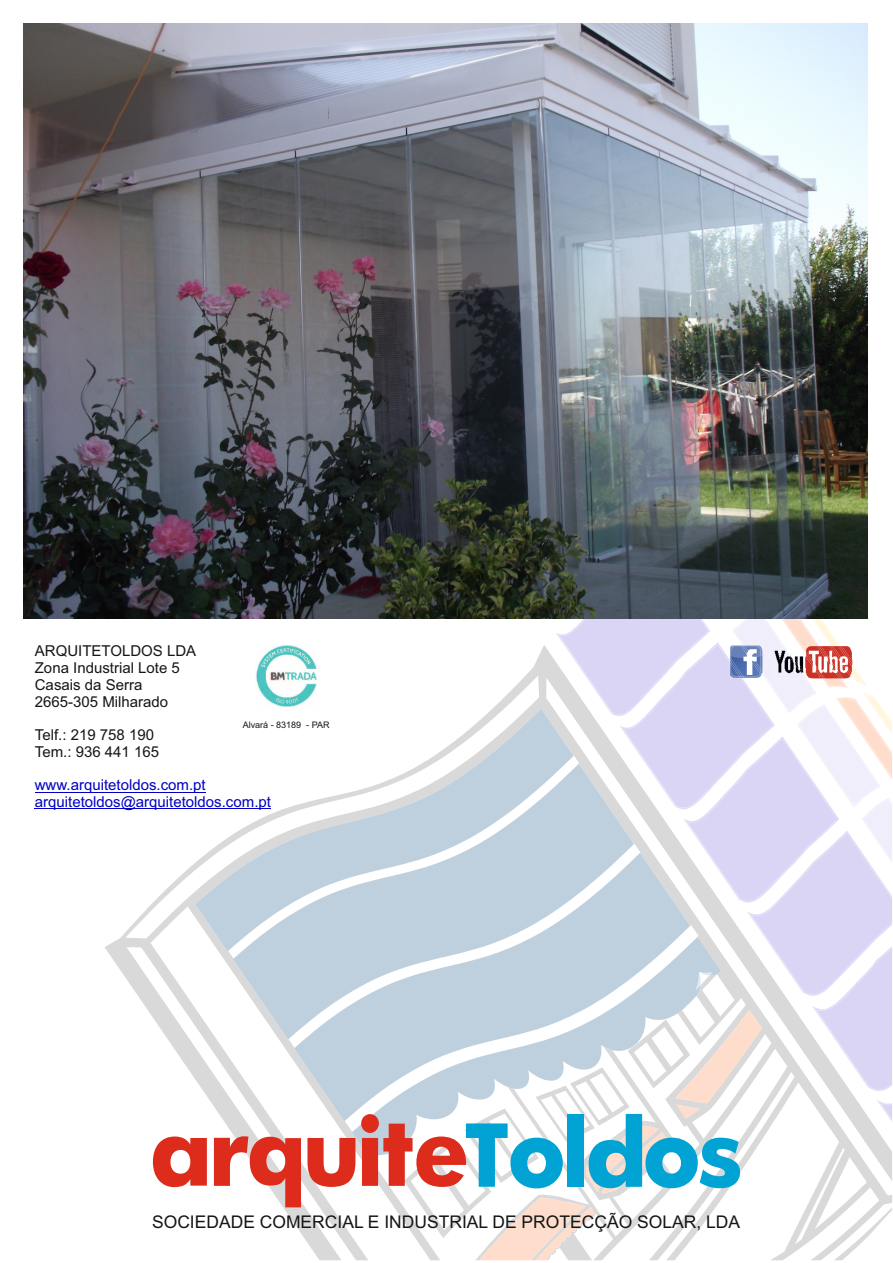
<style>
.page{position:relative;width:893px;height:1263px;background:#fff}
.page>*{position:absolute;margin:0;border:0;box-sizing:border-box;transform-origin:0 0}
.t1{font:17.4px "Arial";color:#151616}
.t2{font:15px/16.8px "Arial";color:#151616}
.t3{font:15px/16.8px "Arial";color:#0000c4}
.t4{font:9px "Arial";color:#151616}
</style>
<div class="page">
<svg style="left:105px;top:863px;width:256px;height:397px"></svg>
<svg style="left:195px;top:789px;width:166px;height:366px"></svg>
<img style="left:24px;top:24px;width:844px;height:594px">
<img style="left:256px;top:645px;width:61px;height:62px">
<svg style="left:307px;top:1138px;width:48px;height:49px"></svg>
<svg style="left:153px;top:1136px;width:54px;height:51px"></svg>
<svg style="left:214px;top:1136px;width:87px;height:71px"></svg>
<svg style="left:361px;top:504px;width:531px;height:756px"></svg>
<hr style="left:35px;top:792px;width:171px;height:1px;background:#0000c4">
<hr style="left:35px;top:808px;width:236px;height:1px;background:#0000c4">
<p class="t2" style="left:35px;top:644px;width:163px">ARQUITETOLDOS LDA<br>Zona Industrial Lote 5<br>Casais da Serra<br>2665-305 Milharado</p>
<p class="t2" style="left:35px;top:728px;width:126px">Telf.: 219 758 190<br>Tem.: 936 441 165</p>
<p class="t3" style="left:35px;top:778px;width:238px">www.arquitetoldos.com.pt arquitetoldos@arquitetoldos.com.pt</p>
<p class="t4" style="left:243px;top:721px;width:88px">Alvará - 83189 - PAR</p>
<p class="t1" style="left:152px;top:1216px;width:589px">SOCIEDADE COMERCIAL E INDUSTRIAL DE PROTECÇÃO SOLAR, LDA</p>
</div>
